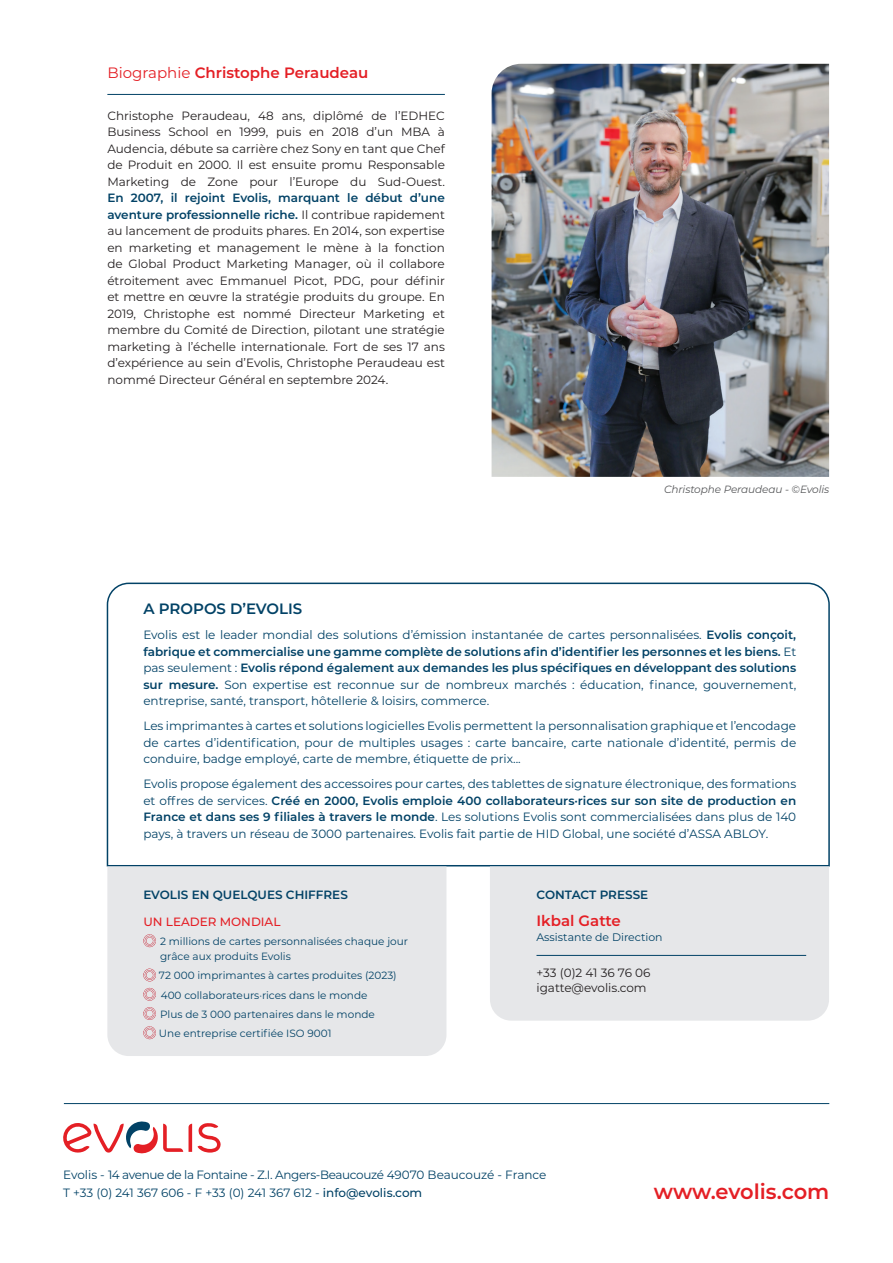
<style>
.page{position:relative;width:893px;height:1263px;background:#fff}
.page>*{position:absolute;margin:0;border:0;box-sizing:border-box;transform-origin:0 0}
.t1{font:600 21px "Montserrat";letter-spacing:-.01em;color:#e41f25}
.t2{font:600 15px "Montserrat";color:#e41f25}
.t3{font:600 15px "Montserrat";color:#024266}
.t4{font:12px/16.5px "Montserrat";color:#024266;text-align:justify}
.t5{font:12px/16.5px "Montserrat";color:#231f20;text-align:justify}
.t6{font:12px/18px "Montserrat";letter-spacing:-.02em;color:#024266}
.t7{font:600 12px "Montserrat";color:#024266}
.t8{font:500 12px "Montserrat";color:#e41f25}
.t9{font:10.95px "Montserrat";color:#024266}
.t10{font:10.5px/19.2px "Montserrat";color:#024266}
.t11{font:italic 10.5px "Montserrat";letter-spacing:-.01em;color:#57585a}
.s1{font-weight:400}
.s2{font-weight:600;color:#024266}
.s3{font-weight:600}
.s4{font-weight:500}
</style>
<div class="page">
<svg style="left:106px;top:582px;width:724px;height:285px"></svg>
<hr style="left:64px;top:1103px;width:765px;height:1px;background:#024266">
<svg style="left:63px;top:1121px;width:120px;height:32px"></svg>
<svg style="left:189px;top:1123px;width:32px;height:29px"></svg>
<hr style="left:107px;top:94px;width:338px;height:1px;background:#024266">
<div style="left:490px;top:866px;width:339px;height:155px;background:#e6e7e9"></div>
<div style="left:107px;top:866px;width:339px;height:190px;background:#e6e7e9"></div>
<hr style="left:536px;top:955px;width:270px;height:1px;background:#024266">
<svg style="left:143px;top:934px;width:13px;height:14px"></svg>
<svg style="left:143px;top:968px;width:13px;height:33px"></svg>
<svg style="left:143px;top:1007px;width:13px;height:13px"></svg>
<svg style="left:143px;top:1026px;width:13px;height:14px"></svg>
<img style="left:492px;top:64px;width:337px;height:413px">
<p class="t2" style="left:107px;top:62px;width:262px"><span class="s1">Biographie</span> Christophe Peraudeau</p>
<p class="t5" style="left:107px;top:107px;width:339px">Christophe Peraudeau, 48 ans, diplômé de l’EDHEC Business School en 1999, puis en 2018 d’un MBA à Audencia, débute sa carrière chez Sony en tant que Chef de Produit en 2000. Il est ensuite promu Responsable Marketing de Zone pour l’Europe du Sud-Ouest.</p>
<p class="t5" style="left:107px;top:189px;width:339px"><span class="s2">En 2007, il rejoint Evolis, marquant le début d’une aventure professionnelle riche.</span> Il contribue rapidement au lancement de produits phares. En 2014, son expertise en marketing et management le mène à la fonction de Global Product Marketing Manager, où il collabore étroitement avec Emmanuel Picot, PDG, pour définir et mettre en œuvre la stratégie produits du groupe. En 2019, Christophe est nommé Directeur Marketing et membre du Comité de Direction, pilotant une stratégie marketing à l’échelle internationale. Fort de ses 17 ans d’expérience au sein d’Evolis, Christophe Peraudeau est nommé Directeur Général en septembre 2024.</p>
<p class="t11" style="left:664px;top:482px;width:167px">Christophe Peraudeau - ©Evolis</p>
<p class="t3" style="left:143px;top:598px;width:160px">A PROPOS D’EVOLIS</p>
<p class="t4" style="left:143px;top:626px;width:654px">Evolis est le leader mondial des solutions d’émission instantanée de cartes personnalisées. <span class="s3">Evolis conçoit, fabrique et commercialise une gamme complète de solutions afin d’identifier les personnes et les biens.</span> Et pas seulement : <span class="s3">Evolis répond également aux demandes les plus spécifiques en développant des solutions sur mesure.</span> Son expertise est reconnue sur de nombreux marchés : éducation, finance, gouvernement, entreprise, santé, transport, hôtellerie &amp; loisirs, commerce.</p>
<p class="t4" style="left:143px;top:717px;width:654px">Les imprimantes à cartes et solutions logicielles Evolis permettent la personnalisation graphique et l’encodage de cartes d’identification, pour de multiples usages : carte bancaire, carte nationale d’identité, permis de conduire, badge employé, carte de membre, étiquette de prix...</p>
<p class="t4" style="left:143px;top:775px;width:654px">Evolis propose également des accessoires pour cartes, des tablettes de signature électronique, des formations et offres de services. <span class="s3">Créé en 2000, Evolis emploie 400 collaborateurs·rices sur son site de production en France et dans ses 9 filiales à travers le monde</span>. Les solutions Evolis sont commercialisées dans plus de 140 pays, à travers un réseau de 3000 partenaires. Evolis fait partie de HID Global, une société d’ASSA ABLOY.</p>
<p class="t7" style="left:143px;top:886px;width:206px">EVOLIS EN QUELQUES CHIFFRES</p>
<p class="t8" style="left:143px;top:913px;width:139px">UN LEADER MONDIAL</p>
<p class="t10" style="left:160px;top:933px;width:249px;line-height:15px">2 millions de cartes personnalisées chaque jour grâce aux produits Evolis</p>
<p class="t10" style="left:159px;top:965px;width:239px">72 000 imprimantes à cartes produites (2023)<br>400 collaborateurs·rices dans le monde<br>Plus de 3 000 partenaires dans le monde Une entreprise certifiée ISO 9001</p>
<p class="t7" style="left:536px;top:886px;width:113px">CONTACT PRESSE</p>
<p class="t2" style="left:536px;top:910px;width:86px">Ikbal Gatte</p>
<p class="t9" style="left:536px;top:929px;width:128px">Assistante de Direction</p>
<p class="t5" style="left:536px;top:964px;width:115px;line-height:15px">+33 (0)2 41 36 76 06 igatte@evolis.com</p>
<p class="t6" style="left:63px;top:1165px;width:485px">Evolis - 14 avenue de la Fontaine - Z.I. Angers-Beaucouzé 49070 Beaucouzé - France<br>T +33 (0) 241 367 606 - F +33 (0) 241 367 612 - <span class="s4">info@evolis.com</span></p>
<h1 class="t1" style="left:654px;top:1177px;width:177px">www.evolis.com</h1>
</div>
